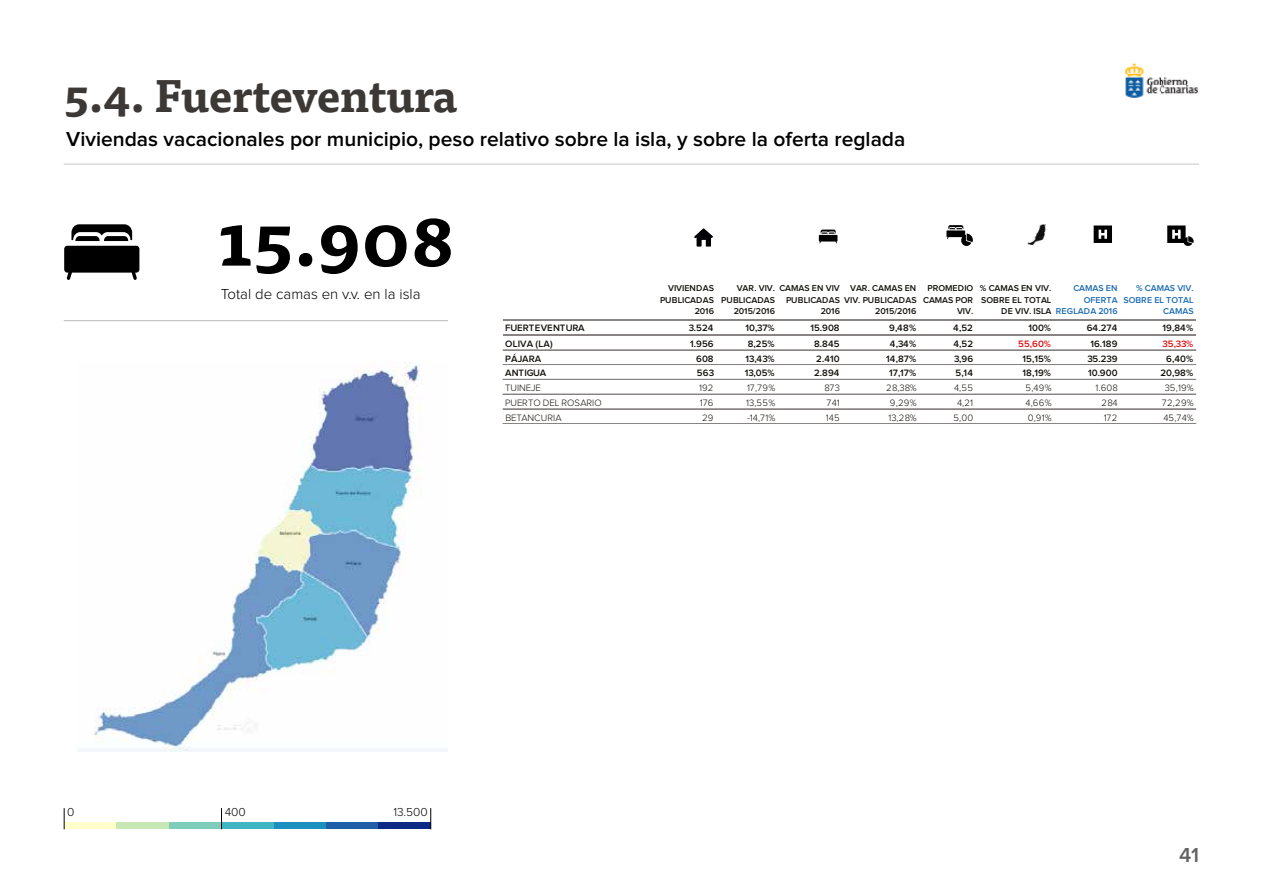
<style>
.page{position:relative;width:1263px;height:893px;background:#fff}
.page>*{position:absolute;margin:0;border:0;box-sizing:border-box;transform-origin:0 0}
.t1{font:700 72px "Tisa OT";color:#000}
.t2{font:700 45px "Tisa OT";letter-spacing:-.01em;color:#3c3835}
.t3{font:600 21px "Proxima Nova";color:#000}
.t4{font:600 21px "Proxima Nova";color:#646363}
.t5{font:300 15px "Proxima Nova";color:#000}
.t6{font:300 12px "Proxima Nova";color:#000}
.t7{font:600 9.6px "Proxima Nova";letter-spacing:.005em;color:#13110c}
.t8{font:300 9.6px "Proxima Nova";letter-spacing:.005em;color:#13110c}
.t9{font:600 9.6px "Proxima Nova";letter-spacing:-.01em;color:#e31013}
.t10{font:600 9.6px "Proxima Nova";letter-spacing:-.025em;color:#13110c}
.t11{font:600 8.85px/11.9px "Proxima Nova";letter-spacing:-.005em;color:#13110c;text-align:right}
.t12{font:600 8.85px/11.9px "Proxima Nova";letter-spacing:-.005em;color:#1c6bb4;text-align:right}
</style>
<div class="page">
<img style="left:1126px;top:64px;width:72px;height:33px">
<hr style="left:64px;top:164px;width:1135px;height:1px;background:#c6c6c6">
<img style="left:77px;top:362px;width:371px;height:390px">
<svg style="left:64px;top:224px;width:75px;height:56px"></svg>
<div style="left:64px;top:822px;width:53px;height:7px;background:#ffc"></div>
<div style="left:116px;top:822px;width:53px;height:7px;background:#c7e8b5"></div>
<div style="left:169px;top:822px;width:53px;height:7px;background:#80ccba"></div>
<div style="left:221px;top:822px;width:53px;height:7px;background:#40b5c4"></div>
<div style="left:274px;top:822px;width:53px;height:7px;background:#1c91bf"></div>
<div style="left:326px;top:822px;width:53px;height:7px;background:#215ea8"></div>
<div style="left:378px;top:822px;width:53px;height:7px;background:#0d2b85"></div>
<svg style="left:430px;top:808px;width:1px;height:21px"></svg>
<svg style="left:64px;top:808px;width:1px;height:21px"></svg>
<svg style="left:221px;top:808px;width:1px;height:21px"></svg>
<hr style="left:64px;top:320px;width:384px;height:1px;background:#c5c5c5">
<svg style="left:694px;top:228px;width:19px;height:19px"></svg>
<svg style="left:819px;top:230px;width:18px;height:13px"></svg>
<svg style="left:946px;top:225px;width:27px;height:21px"></svg>
<svg style="left:1094px;top:225px;width:18px;height:18px"></svg>
<svg style="left:1167px;top:225px;width:26px;height:21px"></svg>
<img style="left:1027px;top:224px;width:19px;height:20px">
<hr style="left:503px;top:319px;width:693px;height:1px;background:#878483">
<hr style="left:503px;top:334px;width:693px;height:2px;background:#878483">
<hr style="left:503px;top:350px;width:693px;height:1px;background:#878483">
<hr style="left:503px;top:364px;width:693px;height:1px;background:#878483">
<hr style="left:503px;top:365px;width:693px;height:1px;background:#878483">
<hr style="left:503px;top:379px;width:693px;height:1px;background:#878483">
<hr style="left:503px;top:394px;width:693px;height:1px;background:#878483">
<hr style="left:503px;top:408px;width:693px;height:1px;background:#878483">
<hr style="left:503px;top:409px;width:693px;height:1px;background:#878483">
<hr style="left:503px;top:423px;width:693px;height:1px;background:#878483">
<h2 class="t2" style="left:64px;top:68px;width:395px">5.4. Fuerteventura</h2>
<h3 class="t3" style="left:66px;top:130px;width:841px">Viviendas vacacionales por municipio, peso relativo sobre la isla, y sobre la oferta reglada</h3>
<h1 class="t1" style="left:216px;top:195px;width:241px">15.908</h1>
<h3 class="t5" style="left:221px;top:287px;width:201px">Total de camas en v.v. en la isla</h3>
<p class="t11" style="left:660px;top:282px;width:55px">VIVIENDAS<br>PUBLICADAS<br>2016</p>
<p class="t11" style="left:721px;top:282px;width:55px">VAR. VIV.<br>PUBLICADAS<br>2015/2016</p>
<p class="t11" style="left:779px;top:282px;width:62px">CAMAS EN VIV<br>PUBLICADAS<br>2016</p>
<p class="t11" style="left:844px;top:282px;width:74px">VAR. CAMAS EN<br>VIV. PUBLICADAS<br>2015/2016</p>
<p class="t11" style="left:923px;top:282px;width:52px">PROMEDIO<br>CAMAS POR<br>VIV.</p>
<p class="t11" style="left:980px;top:282px;width:73px">% CAMAS EN VIV.<br>SOBRE EL TOTAL<br>DE VIV. ISLA</p>
<p class="t12" style="left:1056px;top:282px;width:64px">CAMAS EN<br>OFERTA<br>REGLADA 2016</p>
<p class="t12" style="left:1123px;top:282px;width:72px">% CAMAS VIV.<br>SOBRE EL TOTAL<br>CAMAS</p>
<p class="t7" style="left:505px;top:324px;width:81px">FUERTEVENTURA</p>
<p class="t7" style="left:689px;top:324px;width:26px">3.524</p>
<p class="t7" style="left:745px;top:324px;width:31px">10,37%</p>
<p class="t7" style="left:810px;top:324px;width:31px">15.908</p>
<p class="t7" style="left:889px;top:324px;width:29px">9,48%</p>
<p class="t7" style="left:953px;top:324px;width:21px">4,52</p>
<p class="t7" style="left:1028px;top:324px;width:24px">100%</p>
<p class="t7" style="left:1087px;top:324px;width:32px">64.274</p>
<p class="t7" style="left:1162px;top:324px;width:32px">19,84%</p>
<p class="t7" style="left:505px;top:339px;width:49px">OLIVA (LA)</p>
<p class="t7" style="left:690px;top:339px;width:25px">1.956</p>
<p class="t7" style="left:748px;top:339px;width:29px">8,25%</p>
<p class="t7" style="left:814px;top:339px;width:27px">8.845</p>
<p class="t7" style="left:890px;top:339px;width:28px">4,34%</p>
<p class="t7" style="left:953px;top:339px;width:21px">4,52</p>
<p class="t9" style="left:1018px;top:339px;width:34px">55,60%</p>
<p class="t7" style="left:1090px;top:339px;width:29px">16.189</p>
<p class="t9" style="left:1162px;top:339px;width:32px">35,33%</p>
<p class="t7" style="left:505px;top:354px;width:37px">PÁJARA</p>
<p class="t7" style="left:696px;top:354px;width:19px">608</p>
<p class="t7" style="left:745px;top:354px;width:31px">13,43%</p>
<p class="t7" style="left:816px;top:354px;width:25px">2.410</p>
<p class="t7" style="left:886px;top:354px;width:31px">14,87%</p>
<p class="t7" style="left:954px;top:354px;width:21px">3,96</p>
<p class="t7" style="left:1022px;top:354px;width:30px">15,15%</p>
<p class="t7" style="left:1087px;top:354px;width:32px">35.239</p>
<p class="t7" style="left:1166px;top:354px;width:29px">6,40%</p>
<p class="t10" style="left:505px;top:369px;width:43px">ANTIGUA</p>
<p class="t7" style="left:697px;top:369px;width:19px">563</p>
<p class="t7" style="left:745px;top:369px;width:31px">13,05%</p>
<p class="t7" style="left:814px;top:369px;width:27px">2.894</p>
<p class="t7" style="left:889px;top:369px;width:29px">17,17%</p>
<p class="t7" style="left:955px;top:369px;width:19px">5,14</p>
<p class="t7" style="left:1022px;top:369px;width:30px">18,19%</p>
<p class="t7" style="left:1088px;top:369px;width:31px">10.900</p>
<p class="t7" style="left:1160px;top:369px;width:34px">20,98%</p>
<p class="t8" style="left:505px;top:383px;width:37px">TUINEJE</p>
<p class="t8" style="left:699px;top:383px;width:16px">192</p>
<p class="t8" style="left:747px;top:383px;width:30px">17,79%</p>
<p class="t8" style="left:824px;top:383px;width:17px">873</p>
<p class="t8" style="left:886px;top:383px;width:32px">28,38%</p>
<p class="t8" style="left:954px;top:383px;width:20px">4,55</p>
<p class="t8" style="left:1025px;top:383px;width:28px">5,49%</p>
<p class="t8" style="left:1095px;top:383px;width:24px">1.608</p>
<p class="t8" style="left:1165px;top:383px;width:30px">35,19%</p>
<p class="t8" style="left:505px;top:398px;width:98px">PUERTO DEL ROSARIO</p>
<p class="t8" style="left:700px;top:398px;width:15px">176</p>
<p class="t8" style="left:746px;top:398px;width:30px">13,55%</p>
<p class="t8" style="left:826px;top:398px;width:15px">741</p>
<p class="t8" style="left:890px;top:398px;width:28px">9,29%</p>
<p class="t8" style="left:957px;top:398px;width:18px">4,21</p>
<p class="t8" style="left:1025px;top:398px;width:28px">4,66%</p>
<p class="t8" style="left:1101px;top:398px;width:18px">284</p>
<p class="t8" style="left:1162px;top:398px;width:33px">72,29%</p>
<p class="t8" style="left:505px;top:413px;width:58px">BETANCURIA</p>
<p class="t8" style="left:702px;top:413px;width:13px">29</p>
<p class="t8" style="left:747px;top:413px;width:30px">-14,71%</p>
<p class="t8" style="left:826px;top:413px;width:15px">145</p>
<p class="t8" style="left:888px;top:413px;width:30px">13,28%</p>
<p class="t8" style="left:953px;top:413px;width:21px">5,00</p>
<p class="t8" style="left:1028px;top:413px;width:25px">0,91%</p>
<p class="t8" style="left:1104px;top:413px;width:15px">172</p>
<p class="t8" style="left:1163px;top:413px;width:32px">45,74%</p>
<p class="t6" style="left:67px;top:807px;width:9px">0</p>
<p class="t6" style="left:225px;top:807px;width:23px">400</p>
<p class="t6" style="left:393px;top:807px;width:36px">13.500</p>
<h3 class="t4" style="left:1179px;top:845px;width:22px">41</h3>
</div>
